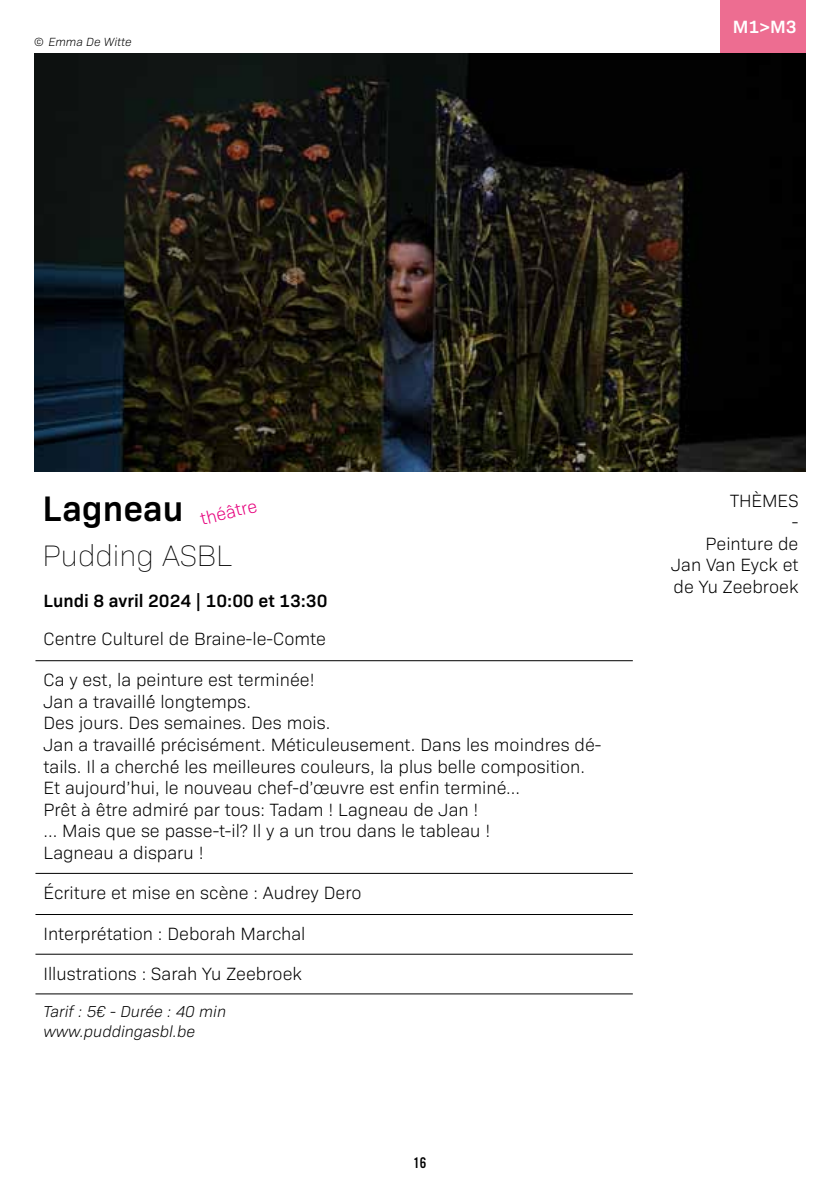
<style>
.page{position:relative;width:840px;height:1191px;background:#fff}
.page>*{position:absolute;margin:0;border:0;box-sizing:border-box;transform-origin:0 0}
.t1{font:600 36px "Bio Sans";color:#000}
.t2{font:200 30px "Bio Sans";color:#000}
.t3{font:300 18px/21.6px "Bio Sans";color:#000}
.t4{font:600 18px "Bio Sans";color:#000}
.t5{font:300 18px "Bio Sans";color:#e6007d}
.t6{font:600 18px "Bio Sans";color:#fff}
.t7{font:italic 300 16px/19.2px "Bio Sans";color:#000}
.t8{font:16px "Alternate Got No 3 D";color:#000}
.t9{font:italic 300 12px "Bio Sans";color:#000}
</style>
<div class="page">
<div style="left:720px;top:0;width:85px;height:54px;background:#ed6d91"></div>
<hr style="left:35px;top:873px;width:597px;height:1px;background:#000">
<hr style="left:35px;top:914px;width:597px;height:1px;background:#000">
<hr style="left:35px;top:953px;width:597px;height:1px;background:#000">
<hr style="left:35px;top:993px;width:597px;height:1px;background:#000">
<hr style="left:35px;top:660px;width:597px;height:1px;background:#000">
<img style="left:34px;top:54px;width:771px;height:417px">
<p class="t9" style="left:34px;top:34px;width:99px">© Emma De Witte</p>
<p class="t6" style="left:732px;top:13px;width:65px">M1&gt;M3</p>
<p class="t5" style="left:197px;top:506px;width:59px;rotate:-14deg">théâtre</p>
<p class="t3" style="left:670px;top:488px;width:129px;text-align:right">THÈMES<br>-<br>Peinture de<br>Jan Van Eyck et de Yu Zeebroek</p>
<h1 class="t1" style="left:43px;top:481px;width:142px">Lagneau</h1>
<h2 class="t2" style="left:43px;top:534px;width:191px">Pudding ASBL</h2>
<p class="t4" style="left:43px;top:587px;width:285px">Lundi 8 avril 2024 | 10:00 et 13:30</p>
<p class="t3" style="left:43px;top:626px;width:284px">Centre Culturel de Braine-le-Comte</p>
<p class="t3" style="left:43px;top:667px;width:559px">Ca y est, la peinture est terminée!<br>Jan a travaillé́ longtemps.<br>Des jours. Des semaines. Des mois.<br>Jan a travaillé́ précisément. Méticuleusement. Dans les moindres dé&shy;tails. Il a cherché́ les meilleures couleurs, la plus belle composition.<br>Et aujourd’hui, le nouveau chef-d’œuvre est enfin terminé...<br>Prêt à être admiré par tous: Tadam ! Lagneau de Jan !<br>... Mais que se passe-t-il? Il y a un trou dans le tableau !<br>Lagneau a disparu !</p>
<p class="t3" style="left:43px;top:880px;width:319px">Écriture et mise en scène : Audrey Dero</p>
<p class="t3" style="left:43px;top:921px;width:263px">Interprétation : Deborah Marchal</p>
<p class="t3" style="left:43px;top:961px;width:260px">Illustrations : Sarah Yu Zeebroek</p>
<p class="t7" style="left:43px;top:1001px;width:184px">Tarif : 5€ - Durée : 40 min www.puddingasbl.be</p>
<p class="t8" style="left:413px;top:1153px;width:15px">16</p>
</div>
